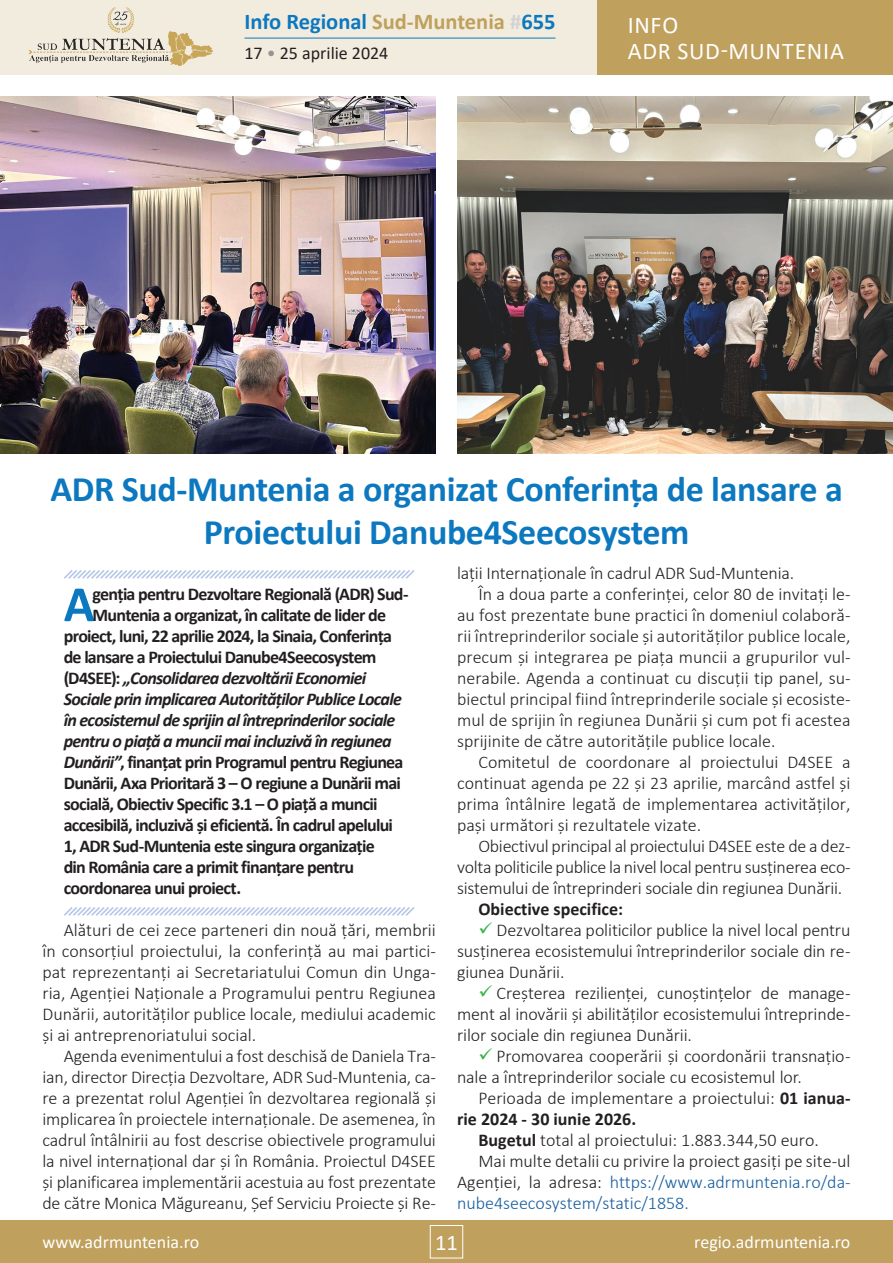
<style>
.page{position:relative;width:893px;height:1263px;background:#fff}
.page>*{position:absolute;margin:0;border:0;box-sizing:border-box;transform-origin:0 0}
.t1{font:700 51.15px "Calibri";color:#0c78bf}
.t2{font:700 36px/43.2px "Calibri";letter-spacing:-.01em;color:#0c78bf;text-align:center}
.t3{font:24px/25.5px "Calibri";letter-spacing:.03em;color:#fff}
.t4{font:700 22.5px "Calibri";color:#0c78bf}
.t5{font:22.5px "Calibri";color:#fff}
.t6{font:300 18px/21px "Calibri";color:#231f20;text-align:justify}
.t7{font:700 18px "Calibri";letter-spacing:-.04em;color:#231f20}
.t8{font:italic 700 18px "Calibri";letter-spacing:-.04em;color:#231f20}
.t9{font:300 18px "Calibri";color:#175d9e}
.t10{font:700 18px "Calibri";color:#231f20}
.t11{font:18px "Calibri";color:#fff}
.t12{font:18px "Calibri";color:#231f20}
.s1{color:#bfa05c}
.s2{color:#d1d2d4}
.s3{color:#939598}
.s4{font-weight:700}
.s5{color:#231f20}
.s6{font-style:normal}
.s7{font-style:italic}
</style>
<div class="page">
<div style="left:0;top:1220px;width:893px;height:43px;background:#bfa05c"></div>
<div style="left:430px;top:1225px;width:33px;height:33px;border:1px solid #fff"></div>
<div style="left:0;top:0;width:893px;height:75px;background:#f2ecdf"></div>
<div style="left:597px;top:0;width:296px;height:75px;background:#bfa05c"></div>
<hr style="left:244px;top:38px;width:311px;height:1px;background:#0c78bf">
<img style="left:28px;top:7px;width:185px;height:59px">
<svg style="left:64px;top:570px;width:351px;height:9px"></svg>
<svg style="left:64px;top:907px;width:351px;height:9px"></svg>
<img style="left:0;top:96px;width:436px;height:357px">
<img style="left:457px;top:96px;width:436px;height:357px">
<p class="t4" style="left:244px;top:6px;width:313px">Info Regional <span class="s1">Sud-Muntenia</span> <span class="s2">#</span>655</p>
<p class="t12" style="left:244px;top:41px;width:145px">17 <span class="s3">•</span> 25 aprilie 2024</p>
<h3 class="t3" style="left:628px;top:12px;width:218px">INFO<br>ADR SUD-MUNTENIA</h3>
<h2 class="t2" style="left:50px;top:467px;width:794px">ADR Sud-Muntenia a organizat Conferința de lansare a<br>Proiectului Danube4Seecosystem</h2>
<h1 class="t1" style="left:64px;top:568px;width:32px">A</h1>
<p class="t7" style="left:93px;top:581px;width:317px">genția pentru Dezvoltare Regională (ADR) Sud-</p>
<p class="t6" style="left:457px;top:563px;width:339px">lații Internaționale în cadrul ADR Sud-Muntenia.</p>
<p class="t6" style="left:478px;top:584px;width:374px">În a doua parte a conferinței, celor 80 de invitați le-</p>
<p class="t6" style="left:457px;top:605px;width:395px">au fost prezentate bune practici în domeniul colaboră-</p>
<p class="t6" style="left:457px;top:626px;width:395px">rii întreprinderilor sociale și autorităților publice locale,</p>
<p class="t6" style="left:457px;top:647px;width:395px">precum și integrarea pe piața muncii a grupurilor vul-</p>
<p class="t6" style="left:457px;top:668px;width:395px">nerabile. Agenda a continuat cu discuții tip panel, su-</p>
<p class="t6" style="left:457px;top:689px;width:395px">biectul principal fiind întreprinderile sociale și ecosiste-</p>
<p class="t6" style="left:457px;top:710px;width:395px">mul de sprijin în regiunea Dunării și cum pot fi acestea</p>
<p class="t6" style="left:457px;top:731px;width:320px">sprijinite de către autoritățile publice locale.</p>
<p class="t6" style="left:478px;top:752px;width:374px">Comitetul de coordonare al proiectului D4SEE a</p>
<p class="t6" style="left:457px;top:773px;width:395px">continuat agenda pe 22 și 23 aprilie, marcând astfel și</p>
<p class="t6" style="left:457px;top:794px;width:395px">prima întâlnire legată de implementarea activităților,</p>
<p class="t6" style="left:457px;top:815px;width:246px">pași următori și rezultatele vizate.</p>
<p class="t6" style="left:478px;top:836px;width:374px">Obiectivul principal al proiectului D4SEE este de a dez-</p>
<p class="t6" style="left:457px;top:857px;width:395px">volta politicile publice la nivel local pentru susținerea eco-</p>
<p class="t6" style="left:457px;top:878px;width:387px">sistemului de întreprinderi sociale din regiunea Dunării.</p>
<p class="t10" style="left:478px;top:897px;width:146px">Obiective specifice:</p>
<p class="t6" style="left:457px;top:920px;width:395px;text-indent:39px">Dezvoltarea politicilor publice la nivel local pentru susținerea ecosistemului întreprinderilor sociale din re&shy;giunea Dunării.</p>
<p class="t6" style="left:457px;top:983px;width:395px;text-indent:39px">Creșterea rezilienței, cunoștințelor de manage&shy;ment al inovării și abilităților ecosistemului întreprinde&shy;rilor sociale din regiunea Dunării.</p>
<p class="t6" style="left:457px;top:1046px;width:395px;text-indent:39px">Promovarea cooperării și coordonării transnațio&shy;nale a întreprinderilor sociale cu ecosistemul lor.</p>
<p class="t6" style="left:478px;top:1088px;width:374px">Perioada de implementare a proiectului: <span class="s4">01 ianua-</span></p>
<p class="t10" style="left:457px;top:1107px;width:181px">rie 2024 - 30 iunie 2026.</p>
<p class="t6" style="left:478px;top:1130px;width:342px"><span class="s4">Bugetul</span> total al proiectului: 1.883.344,50 euro.</p>
<p class="t6" style="left:478px;top:1151px;width:374px">Mai multe detalii cu privire la proiect gasiți pe site-ul</p>
<p class="t9" style="left:457px;top:1171px;width:395px"><span class="s5">Agenției, la adresa:</span> https://www.adrmuntenia.ro/da-</p>
<p class="t9" style="left:457px;top:1192px;width:233px">nube4seecosystem/static/1858.</p>
<p class="t7" style="left:93px;top:602px;width:295px">Muntenia a organizat, în calitate de lider de</p>
<p class="t7" style="left:64px;top:623px;width:330px">proiect, luni, 22 aprilie 2024, la Sinaia, Conferința</p>
<p class="t7" style="left:64px;top:644px;width:314px">de lansare a Proiectului Danube4Seecosystem</p>
<p class="t8" style="left:64px;top:665px;width:304px"><span class="s6">(D4SEE):</span> „Consolidarea dezvoltării Economiei</p>
<p class="t8" style="left:64px;top:686px;width:340px">Sociale prin implicarea Autorităților Publice Locale</p>
<p class="t8" style="left:64px;top:707px;width:333px">în ecosistemul de sprijin al întreprinderilor sociale</p>
<p class="t8" style="left:64px;top:728px;width:329px">pentru o piață a muncii mai incluzivă în regiunea</p>
<p class="t7" style="left:64px;top:749px;width:341px"><span class="s7">Dunării”</span>, finanțat prin Programul pentru Regiunea</p>
<p class="t7" style="left:64px;top:770px;width:339px">Dunării, Axa Prioritară 3 – O regiune a Dunării mai</p>
<p class="t7" style="left:64px;top:791px;width:315px">socială, Obiectiv Specific 3.1 – O piață a muncii</p>
<p class="t7" style="left:64px;top:812px;width:331px">accesibilă, incluzivă și eficientă. În cadrul apelului</p>
<p class="t7" style="left:64px;top:833px;width:312px">1, ADR Sud-Muntenia este singura organizație</p>
<p class="t7" style="left:64px;top:854px;width:292px">din România care a primit finanțare pentru</p>
<p class="t7" style="left:64px;top:875px;width:179px">coordonarea unui proiect.</p>
<p class="t6" style="left:42px;top:919px;width:395px;text-indent:21px">Alături de cei zece parteneri din nouă țări, membrii în consorțiul proiectului, la conferință au mai partici&shy;pat reprezentanți ai Secretariatului Comun din Unga&shy;ria, Agenției Naționale a Programului pentru Regiunea Dunării, autorităților publice locale, mediului academic și ai antreprenoriatului social.</p>
<p class="t6" style="left:42px;top:1045px;width:395px;text-indent:21px">Agenda evenimentului a fost deschisă de Daniela Tra&shy;ian, director Direcția Dezvoltare, ADR Sud-Muntenia, ca&shy;re a prezentat rolul Agenției în dezvoltarea regională și implicarea în proiectele internaționale. De asemenea, în cadrul întâlnirii au fost descrise obiectivele programului la nivel internațional dar și în România. Proiectul D4SEE și planificarea implementării acestuia au fost prezentate de către Monica Măgureanu, Șef Serviciu Proiecte și Re-</p>
<p class="t11" style="left:43px;top:1230px;width:158px">www.adrmuntenia.ro</p>
<p class="t5" style="left:435px;top:1226px;width:24px">11</p>
<p class="t11" style="left:694px;top:1230px;width:158px">regio.adrmuntenia.ro</p>
</div>
